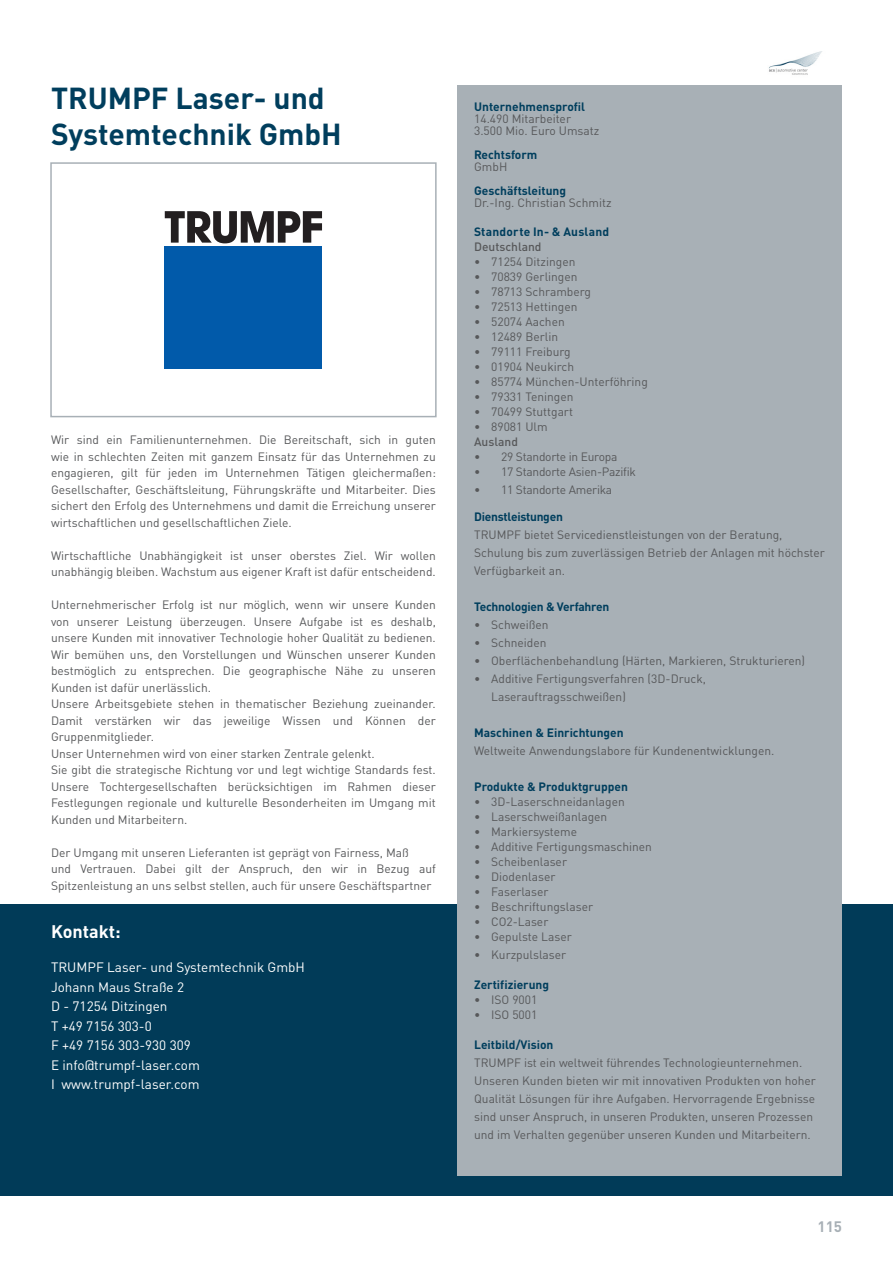
<style>
.page{position:relative;width:893px;height:1263px;background:#fff}
.page>*{position:absolute;margin:0;border:0;box-sizing:border-box;transform-origin:0 0}
.Absatzformat_2{font:700 30px/36px "DINOT";color:#003e5d}
.t1{font:700 18px "DINOT";color:#fff}
.t2{font:700 15px "DINOT";color:#a8b0b6}
.t3{font:13.5px "DINOT";color:#fff}
.t4{font:12px/16.5px "DINOT";color:#57585a}
.t5{font:700 12px "DINOT";color:#003e5d}
.t6{font:12px "DINOT";letter-spacing:-.02em;color:#57585a}
.t7{font:700 12px "DINOT";letter-spacing:-.02em;color:#003e5d}
.t8{font:500 12px "DINOT";color:#57585a}
</style>
<div class="page">
<hr style="left:0;top:905px;width:1px;height:291px;background:#003958">
<img style="left:769px;top:51px;width:53px;height:24px">
<div style="left:1px;top:905px;width:892px;height:291px;background:#013b58"></div>
<div style="left:457px;top:85px;width:384px;height:1091px;background:#a8b0b6"></div>
<div style="left:165px;top:246px;width:157px;height:122px;background:#015aaa"></div>
<svg style="left:165px;top:211px;width:157px;height:32px"></svg>
<div style="left:50px;top:162px;width:387px;height:255px;border:2px solid #a8b0b6"></div>
<p class="Absatzformat_2" style="left:51px;top:79px;width:292px">TRUMPF Laser- und<br>Systemtechnik GmbH</p>
<p class="t4" style="left:51px;top:432px;width:386px;text-align:justify">Wir sind ein Familienunternehmen. Die Bereitschaft, sich in guten wie in schlechten Zeiten mit ganzem Einsatz für das Unternehmen zu engagieren, gilt für jeden im Unternehmen Tätigen gleichermaßen:<br>Gesellschafter, Geschäftsleitung, Führungskräfte und Mitarbeiter. Dies sichert den Erfolg des Unternehmens und damit die Erreichung unserer wirtschaftlichen und gesellschaftlichen Ziele.</p>
<p class="t4" style="left:51px;top:547px;width:386px">Wirtschaftliche Unabhängigkeit ist unser oberstes Ziel. Wir wollen unabhängig bleiben. Wachstum aus eigener Kraft ist dafür entscheidend.</p>
<p class="t4" style="left:51px;top:597px;width:386px;text-align:justify">Unternehmerischer Erfolg ist nur möglich, wenn wir unsere Kunden von unserer Leistung überzeugen. Unsere Aufgabe ist es deshalb, unsere Kunden mit innovativer Technologie hoher Qualität zu bedienen.<br>Wir bemühen uns, den Vorstellungen und Wünschen unserer Kunden bestmöglich zu entsprechen. Die geographische Nähe zu unseren Kunden ist dafür unerlässlich.</p>
<p class="t4" style="left:51px;top:696px;width:386px;text-align:justify">Unsere Arbeitsgebiete stehen in thematischer Beziehung zueinander.<br>Damit verstärken wir das jeweilige Wissen und Können der Gruppenmitglieder.</p>
<p class="t4" style="left:51px;top:745px;width:325px">Unser Unternehmen wird von einer starken Zentrale gelenkt.</p>
<p class="t4" style="left:51px;top:762px;width:386px;text-align:justify">Sie gibt die strategische Richtung vor und legt wichtige Standards fest.<br>Unsere Tochtergesellschaften berücksichtigen im Rahmen dieser Festlegungen regionale und kulturelle Besonderheiten im Umgang mit Kunden und Mitarbeitern.</p>
<p class="t4" style="left:51px;top:844px;width:359px">Der Umgang mit unseren Lieferanten ist geprägt von Fairness, Maß</p>
<p class="t4" style="left:51px;top:861px;width:386px">und Vertrauen. Dabei gilt der Anspruch, den wir in Bezug auf<br>Spitzenleistung an uns selbst stellen, auch für unsere Geschäftspartner</p>
<p class="t1" style="left:51px;top:920px;width:71px">Kontakt:</p>
<p class="t3" style="left:51px;top:959px;width:255px">TRUMPF Laser- und Systemtechnik GmbH</p>
<p class="t3" style="left:51px;top:978px;width:135px">Johann Maus Straße 2</p>
<p class="t3" style="left:51px;top:998px;width:118px">D - 71254 Ditzingen</p>
<p class="t3" style="left:51px;top:1017px;width:102px">T +49 7156 303-0</p>
<p class="t3" style="left:51px;top:1037px;width:141px">F +49 7156 303-930 309</p>
<p class="t3" style="left:51px;top:1056px;width:150px">E info@trumpf-laser.com</p>
<p class="t3" style="left:51px;top:1076px;width:150px">I www.trumpf-laser.com</p>
<p class="t5" style="left:474px;top:99px;width:113px">Unternehmensprofil</p>
<p class="t4" style="left:474px;top:110px;width:98px">14.490 Mitarbeiter</p>
<p class="t4" style="left:474px;top:122px;width:127px">3.500 Mio. Euro Umsatz</p>
<p class="t5" style="left:474px;top:147px;width:65px">Rechtsform</p>
<p class="t4" style="left:474px;top:158px;width:35px">GmbH</p>
<p class="t5" style="left:474px;top:183px;width:93px">Geschäftsleitung</p>
<p class="t4" style="left:474px;top:194px;width:139px">Dr.-Ing. Christian Schmitz</p>
<p class="t5" style="left:474px;top:224px;width:137px">Standorte In- &amp; Ausland</p>
<p class="t8" style="left:474px;top:239px;width:69px">Deutschland</p>
<p class="t4" style="left:474px;top:253px;width:103px">• 71254 Ditzingen</p>
<p class="t4" style="left:474px;top:268px;width:105px">• 70839 Gerlingen</p>
<p class="t4" style="left:474px;top:283px;width:118px">• 78713 Schramberg</p>
<p class="t4" style="left:474px;top:298px;width:105px">• 72513 Hettingen</p>
<p class="t4" style="left:474px;top:313px;width:92px">• 52074 Aachen</p>
<p class="t4" style="left:474px;top:328px;width:86px">• 12489 Berlin</p>
<p class="t4" style="left:474px;top:343px;width:98px">• 79111 Freiburg</p>
<p class="t4" style="left:474px;top:358px;width:101px">• 01904 Neukirch</p>
<p class="t4" style="left:474px;top:373px;width:175px">• 85774 München-Unterföhring</p>
<p class="t4" style="left:474px;top:388px;width:101px">• 79331 Teningen</p>
<p class="t4" style="left:474px;top:403px;width:100px">• 70499 Stuttgart</p>
<p class="t4" style="left:474px;top:418px;width:75px">• 89081 Ulm</p>
<p class="t8" style="left:474px;top:434px;width:45px">Ausland</p>
<p class="t6" style="left:474px;top:449px;width:145px">• 29 Standorte in Europa</p>
<p class="t6" style="left:474px;top:464px;width:163px">• 17 Standorte Asien-Pazifik</p>
<p class="t6" style="left:474px;top:482px;width:140px">• 11 Standorte Amerika</p>
<p class="t7" style="left:474px;top:509px;width:90px">Dienstleistungen</p>
<p class="t4" style="left:474px;top:525px;width:352px;line-height:18px">TRUMPF bietet Servicedienstleistungen von der Beratung,<br>Schulung bis zum zuverlässigen Betrieb der Anlagen mit höchster<br>Verfügbarkeit an.</p>
<p class="t7" style="left:474px;top:599px;width:137px">Technologien &amp; Verfahren</p>
<p class="t4" style="left:474px;top:616px;width:76px">• Schweißen</p>
<p class="t4" style="left:474px;top:634px;width:74px">• Schneiden</p>
<p class="t4" style="left:474px;top:652px;width:333px">• Oberflächenbehandlung (Härten, Markieren, Strukturieren)</p>
<p class="t4" style="left:491px;top:669px;width:216px;line-height:18px;text-indent:-17px">• Additive Fertigungsverfahren (3D-Druck,<br>Laserauftragsschweißen)</p>
<p class="t5" style="left:474px;top:725px;width:151px">Maschinen &amp; Einrichtungen</p>
<p class="t4" style="left:474px;top:742px;width:302px">Weltweite Anwendungslabore für Kundenentwicklungen.</p>
<p class="t5" style="left:474px;top:779px;width:155px">Produkte &amp; Produktgruppen</p>
<p class="t4" style="left:474px;top:793px;width:152px">• 3D-Laserschneidanlagen</p>
<p class="t4" style="left:474px;top:808px;width:135px">• Laserschweißanlagen</p>
<p class="t4" style="left:474px;top:823px;width:105px">• Markiersysteme</p>
<p class="t4" style="left:474px;top:838px;width:179px">• Additive Fertigungsmaschinen</p>
<p class="t4" style="left:474px;top:853px;width:94px">• Scheibenlaser</p>
<p class="t4" style="left:474px;top:868px;width:83px">• Diodenlaser</p>
<p class="t4" style="left:474px;top:883px;width:76px">• Faserlaser</p>
<p class="t4" style="left:474px;top:898px;width:120px">• Beschriftungslaser</p>
<p class="t4" style="left:474px;top:913px;width:76px">• CO2-Laser</p>
<p class="t4" style="left:474px;top:928px;width:99px">• Gepulste Laser</p>
<p class="t4" style="left:474px;top:946px;width:94px">• Kurzpulslaser</p>
<p class="t5" style="left:474px;top:977px;width:77px">Zertifizierung</p>
<p class="t4" style="left:474px;top:991px;width:65px">• ISO 9001</p>
<p class="t4" style="left:474px;top:1006px;width:65px">• ISO 5001</p>
<p class="t5" style="left:474px;top:1037px;width:81px">Leitbild/Vision</p>
<p class="t4" style="left:474px;top:1053px;width:343px;line-height:18px">TRUMPF ist ein weltweit führendes Technologieunternehmen.<br>Unseren Kunden bieten wir mit innovativen Produkten von hoher Qualität Lösungen für ihre Aufgaben. Hervorragende Ergebnisse sind unser Anspruch, in unseren Produkten, unseren Prozessen und im Verhalten gegenüber unseren Kunden und Mitarbeitern.</p>
<p class="t2" style="left:817px;top:1217px;width:26px">115</p>
</div>
